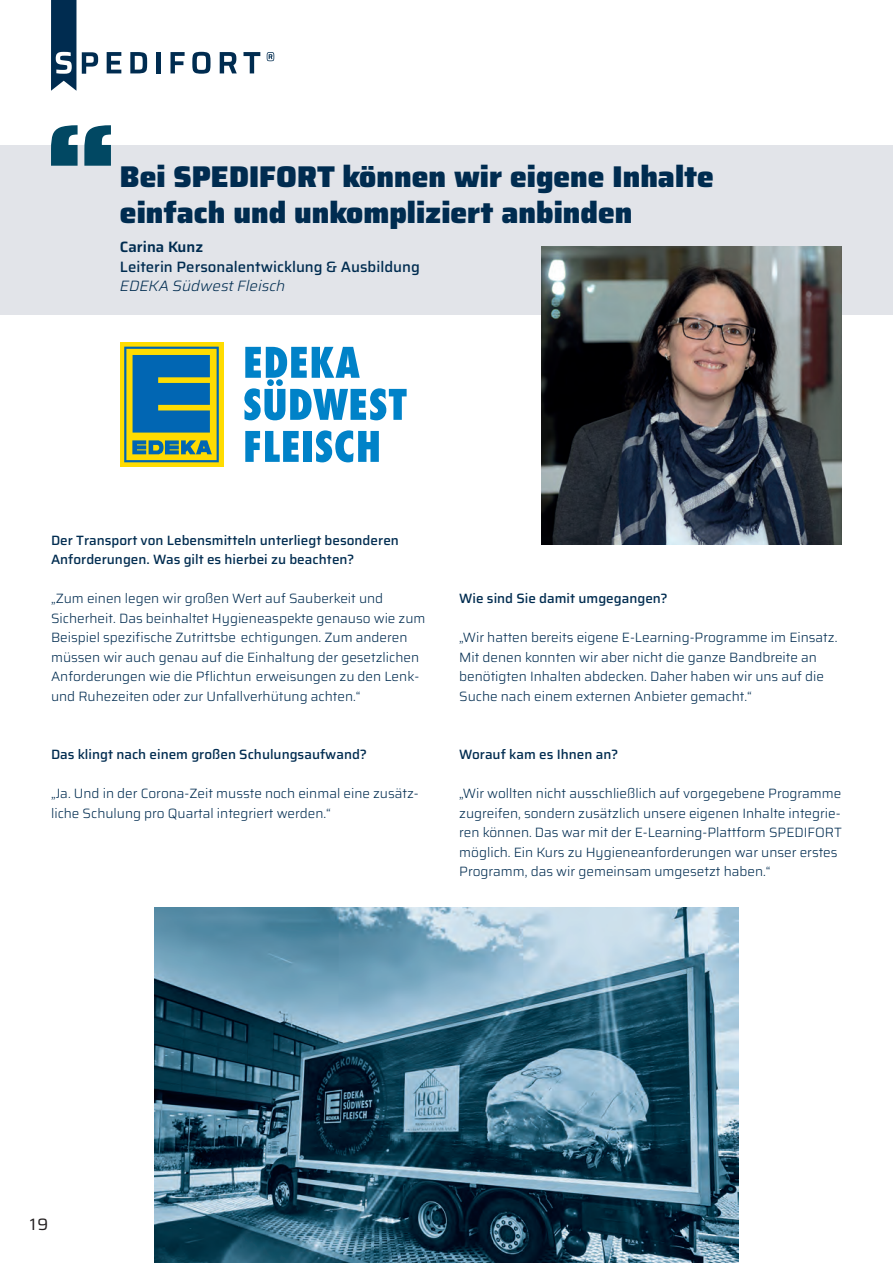
<style>
.page{position:relative;width:893px;height:1263px;background:#fff}
.page>*{position:absolute;margin:0;border:0;box-sizing:border-box;transform-origin:0 0}
.t1{font:900 30px/36px "Saira";color:#002c50}
.t2{font:16.5px "Saira";color:#231f20}
.t3{font:500 15px "Saira";color:#002c50}
.t4{font:italic 300 15px "Saira";color:#002c50}
.t5{font:600 15px "Saira";color:#002c50}
.t6{font:300 13.5px/19.5px "Saira";color:#002c50}
.t7{font:500 13.5px/19.5px "Saira";color:#002c50}
</style>
<div class="page">
<div style="left:0;top:145px;width:893px;height:170px;background:#e2e4e9"></div>
<svg style="left:51px;top:0;width:47px;height:91px"></svg>
<svg style="left:107px;top:52px;width:14px;height:21px"></svg>
<svg style="left:130px;top:52px;width:17px;height:21px"></svg>
<div style="left:156px;top:52px;width:5px;height:21px;background:#002c50"></div>
<svg style="left:171px;top:52px;width:14px;height:21px"></svg>
<svg style="left:192px;top:52px;width:19px;height:22px"></svg>
<svg style="left:220px;top:52px;width:17px;height:21px"></svg>
<svg style="left:243px;top:52px;width:17px;height:21px"></svg>
<svg style="left:267px;top:52px;width:7px;height:9px"></svg>
<svg style="left:51px;top:125px;width:60px;height:41px"></svg>
<div style="left:120px;top:342px;width:103px;height:125px;background:#ffdc01"></div>
<svg style="left:124px;top:347px;width:95px;height:115px"></svg>
<svg style="left:244px;top:347px;width:163px;height:73px"></svg>
<svg style="left:245px;top:431px;width:54px;height:31px"></svg>
<div style="left:304px;top:431px;width:8px;height:31px;background:#0082c8"></div>
<svg style="left:316px;top:430px;width:63px;height:32px"></svg>
<img style="left:542px;top:247px;width:300px;height:298px">
<img style="left:154px;top:908px;width:584px;height:355px">
<h1 class="t1" style="left:120px;top:157px;width:595px">Bei SPEDIFORT können wir eigene Inhalte einfach und unkompliziert anbinden</h1>
<p class="t5" style="left:120px;top:235px;width:85px">Carina Kunz</p>
<p class="t3" style="left:120px;top:254px;width:301px">Leiterin Personalentwicklung &amp; Ausbildung</p>
<p class="t4" style="left:120px;top:274px;width:167px">EDEKA Südwest Fleisch</p>
<p class="t7" style="left:51px;top:530px;width:349px">Der Transport von Lebensmitteln unterliegt besonderen<br>Anforderungen. Was gilt es hierbei zu beachten?</p>
<p class="t6" style="left:51px;top:588px;width:376px">„Zum einen legen wir großen Wert auf Sauberkeit und Sicherheit. Das beinhaltet Hygieneaspekte genauso wie zum Beispiel spezifische Zutrittsbe echtigungen. Zum anderen müssen wir auch genau auf die Einhaltung der gesetzlichen Anforderungen wie die Pflichtun erweisungen zu den Lenk&shy;und Ruhezeiten oder zur Unfallverhütung achten.“</p>
<p class="t7" style="left:51px;top:744px;width:317px">Das klingt nach einem großen Schulungsaufwand?</p>
<p class="t6" style="left:51px;top:783px;width:369px">„Ja. Und in der Corona-Zeit musste noch einmal eine zusätz&shy;liche Schulung pro Quartal integriert werden.“</p>
<p class="t7" style="left:459px;top:588px;width:210px">Wie sind Sie damit umgegangen?</p>
<p class="t6" style="left:459px;top:627px;width:380px">„Wir hatten bereits eigene E-Learning-Programme im Einsatz.<br>Mit denen konnten wir aber nicht die ganze Bandbreite an benötigten Inhalten abdecken. Daher haben wir uns auf die Suche nach einem externen Anbieter gemacht.“</p>
<p class="t7" style="left:459px;top:744px;width:160px">Worauf kam es Ihnen an?</p>
<p class="t6" style="left:459px;top:783px;width:384px">„Wir wollten nicht ausschließlich auf vorgegebene Programme zugreifen, sondern zusätzlich unsere eigenen Inhalte integrie&shy;ren können. Das war mit der E-Learning-Plattform SPEDIFORT möglich. Ein Kurs zu Hygieneanforderungen war unser erstes Programm, das wir gemeinsam umgesetzt haben.“</p>
<p class="t2" style="left:30px;top:1211px;width:20px">19</p>
</div>
